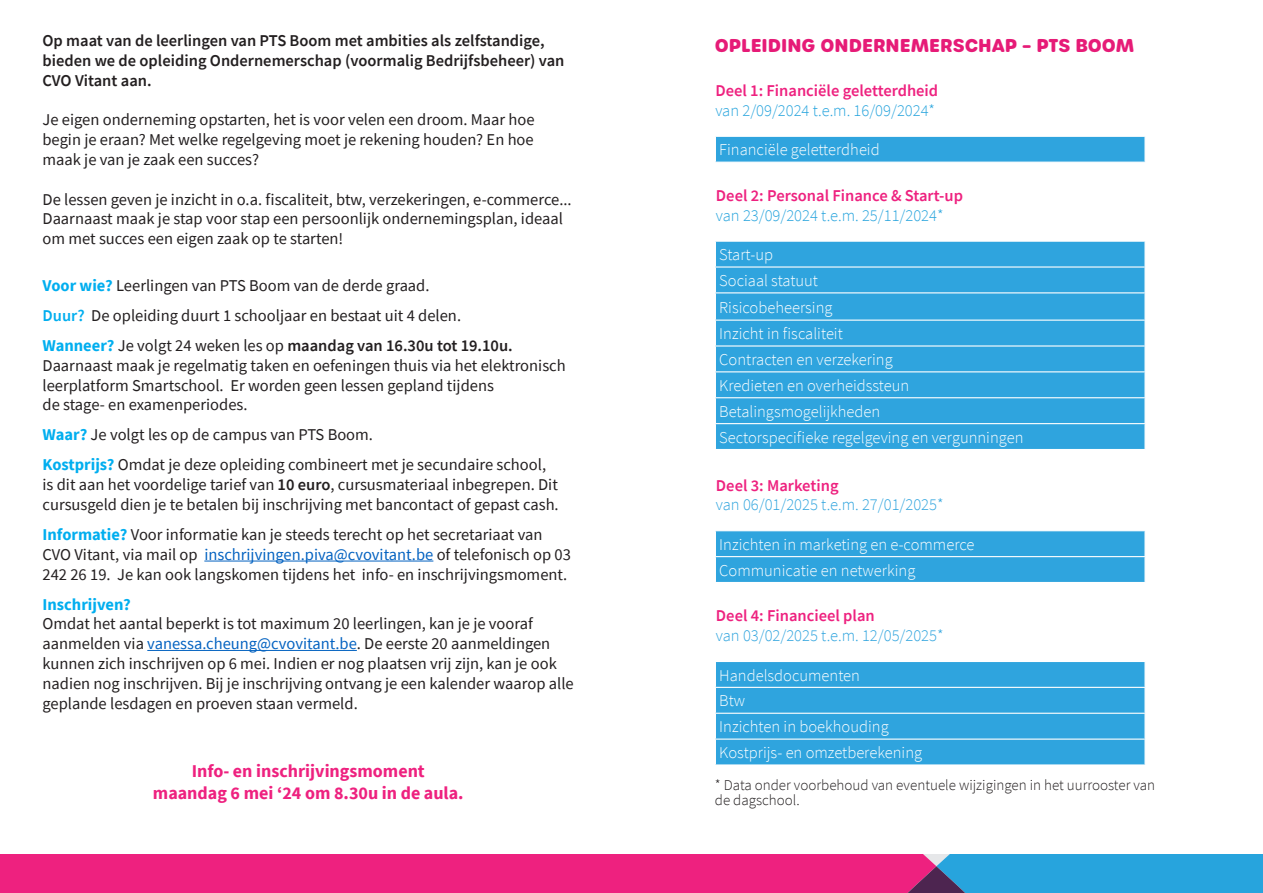
<style>
.page{position:relative;width:1263px;height:893px;background:#fff}
.page>*{position:absolute;margin:0;border:0;box-sizing:border-box;transform-origin:0 0}
.t1{font:700 18px "Source Sans Pro";color:#ee217f}
.t2{font:700 18px "Urbane Rounded";color:#e61b77}
.t3{font:16.5px/19.8px "Source Sans Pro";color:#231f20}
.t4{font:300 16.5px "Source Sans Pro";color:#fff}
.t5{font:600 16.5px/19.8px "Source Sans Pro";color:#231f20}
.t6{font:600 16.5px "Source Sans Pro";color:#ee217f}
.t7{font:300 16.5px "Source Sans Pro";color:#2fa4de}
.t8{font:300 16.5px "Source Sans Pro";color:#27a4dd}
.t9{font:700 16.5px "Source Sans Pro";color:#00aeef}
.t10{font:300 15px/15px "Source Sans Pro";color:#231f20}
.s1{font-weight:700;color:#00aeef}
.s2{font-weight:600;color:#00aeef}
.s3{font-weight:600}
.s4{color:#0563c1}
</style>
<div class="page">
<svg style="left:0;top:854px;width:1263px;height:39px"></svg>
<svg style="left:716px;top:137px;width:428px;height:627px;fill:#2fa4de"></svg>
<hr style="left:715px;top:162px;width:431px;height:1px;background:#fff">
<hr style="left:715px;top:187px;width:431px;height:2px;background:#fff">
<hr style="left:715px;top:241px;width:431px;height:1px;background:#fff">
<hr style="left:715px;top:266px;width:431px;height:2px;background:#fff">
<hr style="left:715px;top:292px;width:431px;height:1px;background:#fff">
<hr style="left:715px;top:320px;width:431px;height:1px;background:#fff">
<hr style="left:715px;top:345px;width:431px;height:2px;background:#fff">
<hr style="left:715px;top:371px;width:431px;height:1px;background:#fff">
<hr style="left:715px;top:397px;width:431px;height:1px;background:#fff">
<hr style="left:715px;top:423px;width:431px;height:1px;background:#fff">
<hr style="left:715px;top:449px;width:431px;height:1px;background:#fff">
<hr style="left:715px;top:475px;width:431px;height:1px;background:#fff">
<hr style="left:715px;top:530px;width:431px;height:1px;background:#fff">
<hr style="left:715px;top:556px;width:431px;height:1px;background:#fff">
<hr style="left:715px;top:582px;width:431px;height:1px;background:#fff">
<hr style="left:715px;top:608px;width:431px;height:1px;background:#fff">
<hr style="left:715px;top:661px;width:431px;height:1px;background:#fff">
<hr style="left:715px;top:687px;width:431px;height:1px;background:#fff">
<hr style="left:715px;top:713px;width:431px;height:1px;background:#fff">
<hr style="left:715px;top:738px;width:431px;height:2px;background:#fff">
<svg style="left:715px;top:266px;width:1px;height:159px"></svg>
<hr style="left:204px;top:561px;width:229px;height:1px;background:#0563c1">
<hr style="left:147px;top:650px;width:210px;height:1px;background:#0563c1">
<p class="t5" style="left:43px;top:31px;width:523px">Op maat van de leerlingen van PTS Boom met ambities als zelfstandige, bieden we de opleiding Ondernemerschap (voormalig Bedrijfsbeheer) van<br>CVO Vitant aan.</p>
<p class="t3" style="left:43px;top:110px;width:494px;text-align:justify">Je eigen onderneming opstarten, het is voor velen een droom. Maar hoe begin je eraan? Met welke regelgeving moet je rekening houden? En hoe maak je van je zaak een succes?</p>
<p class="t3" style="left:43px;top:189px;width:531px">De lessen geven je inzicht in o.a. fiscaliteit, btw, verzekeringen, e-commerce...<br>Daarnaast maak je stap voor stap een persoonlijk ondernemingsplan, ideaal om met succes een eigen zaak op te starten!</p>
<p class="t3" style="left:43px;top:275px;width:389px"><span class="s1">Voor wie?</span> Leerlingen van PTS Boom van de derde graad.</p>
<p class="t3" style="left:43px;top:300px;width:472px;line-height:30px"><span class="s2">Duur?</span> De opleiding duurt 1 schooljaar en bestaat uit 4 delen.<br><span class="s1">Wanneer?</span> Je volgt 24 weken les op <span class="s3">maandag van 16.30u tot 19.10u.</span></p>
<p class="t3" style="left:43px;top:355px;width:525px">Daarnaast maak je regelmatig taken en oefeningen thuis via het elektronisch leerplatform Smartschool. Er worden geen lessen gepland tijdens</p>
<p class="t3" style="left:43px;top:395px;width:207px">de stage- en examenperiodes.</p>
<p class="t3" style="left:43px;top:425px;width:332px"><span class="s1">Waar?</span> Je volgt les op de campus van PTS Boom.</p>
<p class="t3" style="left:43px;top:455px;width:518px"><span class="s1">Kostprijs?</span> Omdat je deze opleiding combineert met je secundaire school, is dit aan het voordelige tarief van <span class="s3">10 euro</span>, cursusmateriaal inbegrepen. Dit cursusgeld dien je te betalen bij inschrijving met bancontact of gepast cash.</p>
<p class="t3" style="left:43px;top:524px;width:530px"><span class="s1">Informatie?</span> Voor informatie kan je steeds terecht op het secretariaat van<br>CVO Vitant, via mail op <span class="s4">inschrijvingen.piva@cvovitant.be</span> of telefonisch op 03<br>242 26 19. Je kan ook langskomen tijdens het info- en inschrijvingsmoment.</p>
<p class="t9" style="left:43px;top:593px;width:90px">Inschrijven?</p>
<p class="t3" style="left:43px;top:614px;width:533px">Omdat het aantal beperkt is tot maximum 20 leerlingen, kan je je vooraf aanmelden via <span class="s4">vanessa.cheung@cvovitant.be</span>. De eerste 20 aanmeldingen kunnen zich inschrijven op 6 mei. Indien er nog plaatsen vrij zijn, kan je ook nadien nog inschrijven. Bij je inschrijving ontvang je een kalender waarop alle geplande lesdagen en proeven staan vermeld.</p>
<p class="t1" style="left:192px;top:759px;width:235px">Info- en inschrijvingsmoment</p>
<p class="t1" style="left:153px;top:780px;width:312px">maandag 6 mei ‘24 om 8.30u in de aula.</p>
<p class="t2" style="left:715px;top:33px;width:421px">OPLEIDING ONDERNEMERSCHAP – PTS BOOM</p>
<p class="t6" style="left:715px;top:80px;width:224px">Deel 1: Financiële geletterdheid</p>
<p class="t8" style="left:715px;top:100px;width:221px">van 2/09/2024 t.e.m. 16/09/2024*</p>
<p class="t4" style="left:719px;top:140px;width:162px">Financiële geletterdheid</p>
<p class="t6" style="left:716px;top:185px;width:249px">Deel 2: Personal Finance &amp; Start-up</p>
<p class="t8" style="left:716px;top:205px;width:229px">van 23/09/2024 t.e.m. 25/11/2024*</p>
<p class="t4" style="left:719px;top:245px;width:55px">Start-up</p>
<p class="t4" style="left:719px;top:271px;width:100px">Sociaal statuut</p>
<p class="t4" style="left:719px;top:297px;width:115px">Risicobeheersing</p>
<p class="t4" style="left:719px;top:324px;width:125px">Inzicht in fiscaliteit</p>
<p class="t4" style="left:719px;top:350px;width:175px">Contracten en verzekering</p>
<p class="t4" style="left:719px;top:375px;width:191px">Kredieten en overheidssteun</p>
<p class="t4" style="left:719px;top:401px;width:162px">Betalingsmogelijkheden</p>
<p class="t4" style="left:719px;top:427px;width:306px">Sectorspecifieke regelgeving en vergunningen</p>
<p class="t6" style="left:716px;top:474px;width:124px">Deel 3: Marketing</p>
<p class="t7" style="left:716px;top:495px;width:229px">van 06/01/2025 t.e.m. 27/01/2025*</p>
<p class="t4" style="left:719px;top:534px;width:257px">Inzichten in marketing en e-commerce</p>
<p class="t4" style="left:719px;top:560px;width:198px">Communicatie en netwerking</p>
<p class="t6" style="left:716px;top:605px;width:160px">Deel 4: Financieel plan</p>
<p class="t7" style="left:716px;top:625px;width:229px">van 03/02/2025 t.e.m. 12/05/2025*</p>
<p class="t4" style="left:719px;top:665px;width:142px">Handelsdocumenten</p>
<p class="t4" style="left:719px;top:691px;width:27px">Btw</p>
<p class="t4" style="left:719px;top:717px;width:171px">Inzichten in boekhouding</p>
<p class="t4" style="left:719px;top:743px;width:204px">Kostprijs- en omzetberekening</p>
<p class="t10" style="left:715px;top:777px;width:442px">* Data onder voorbehoud van eventuele wijzigingen in het uurrooster van de dagschool.</p>
</div>
